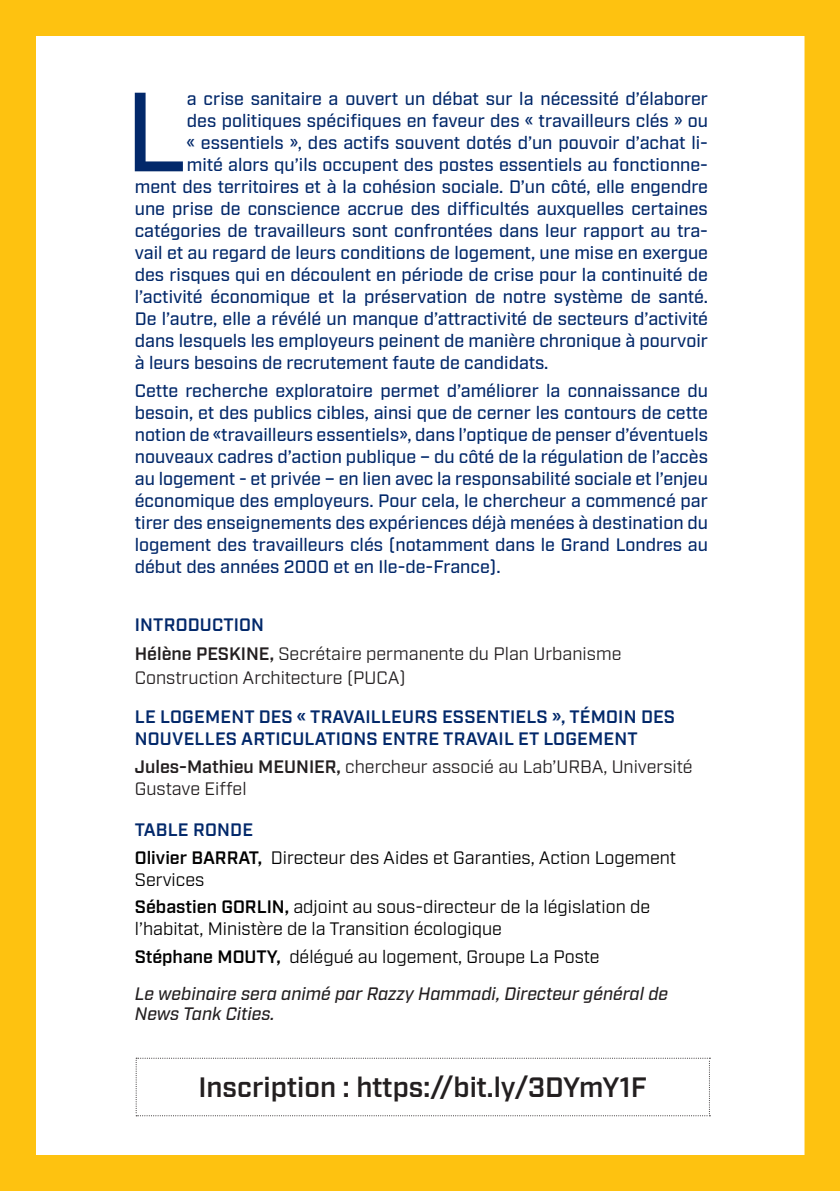
<style>
.page{position:relative;width:840px;height:1191px;background:#fff}
.page>*{position:absolute;margin:0;border:0;box-sizing:border-box;transform-origin:0 0}
.t1{font:500 112.2px "Industry";color:#02286a}
.t2{font:600 28px "Industry";color:#231f20}
.t3{font:500 18px/22px "Industry";color:#02286a;text-align:justify}
.t4{font:18px/22px "Industry";color:#000001}
.t5{font:18px/24px "Industry";color:#231f20}
.t6{font:600 18px/22px "Industry";letter-spacing:.01em;color:#02286a}
.t7{font:italic 500 18px/20px "Industry";color:#231f20}
.s1{font-weight:600}
</style>
<div class="page">
<svg style="left:135px;top:1057px;width:575px;height:59px"></svg>
<div style="left:0;top:0;width:839px;height:35px;background:#fec210"></div>
<div style="left:0;top:1155px;width:839px;height:36px;background:#fec210"></div>
<div style="left:0;top:35px;width:35px;height:1120px;background:#fec210"></div>
<div style="left:804px;top:35px;width:35px;height:1120px;background:#fec210"></div>
<p class="t1" style="left:125px;top:66px;width:64px">L</p>
<p class="t3" style="left:187px;top:89px;width:522px">a crise sanitaire a ouvert un débat sur la nécessité d’élaborer</p>
<p class="t3" style="left:187px;top:111px;width:522px">des politiques spécifiques en faveur des « travailleurs clés » ou</p>
<p class="t3" style="left:187px;top:133px;width:522px">« essentiels », des actifs souvent dotés d’un pouvoir d’achat li-</p>
<p class="t3" style="left:187px;top:155px;width:522px">mité alors qu’ils occupent des postes essentiels au fonctionne-</p>
<p class="t3" style="left:135px;top:177px;width:574px">ment des territoires et à la cohésion sociale. D’un côté, elle engendre</p>
<p class="t3" style="left:135px;top:199px;width:574px">une prise de conscience accrue des difficultés auxquelles certaines</p>
<p class="t3" style="left:135px;top:221px;width:574px">catégories de travailleurs sont confrontées dans leur rapport au tra-</p>
<p class="t3" style="left:135px;top:243px;width:574px">vail et au regard de leurs conditions de logement, une mise en exergue</p>
<p class="t3" style="left:135px;top:265px;width:574px">des risques qui en découlent en période de crise pour la continuité de</p>
<p class="t3" style="left:135px;top:287px;width:574px">l’activité économique et la préservation de notre système de santé.</p>
<p class="t3" style="left:135px;top:309px;width:574px">De l’autre, elle a révélé un manque d’attractivité de secteurs d’activité</p>
<p class="t3" style="left:135px;top:331px;width:574px">dans lesquels les employeurs peinent de manière chronique à pourvoir</p>
<p class="t3" style="left:135px;top:353px;width:415px">à leurs besoins de recrutement faute de candidats.</p>
<p class="t3" style="left:135px;top:380px;width:574px">Cette recherche exploratoire permet d’améliorer la connaissance du besoin, et des publics cibles, ainsi que de cerner les contours de cette notion de «travailleurs essentiels», dans l’optique de penser d’éventuels nouveaux cadres d’action publique – du côté de la régulation de l’accès au logement - et privée – en lien avec la responsabilité sociale et l’enjeu économique des employeurs. Pour cela, le chercheur a commencé par tirer des enseignements des expériences déjà menées à destination du logement des travailleurs clés (notamment dans le Grand Londres au début des années 2000 et en Ile-de-France).</p>
<p class="t6" style="left:135px;top:614px;width:131px">INTRODUCTION</p>
<p class="t5" style="left:135px;top:642px;width:488px"><span class="s1">Hélène PESKINE,</span> Secrétaire permanente du Plan Urbanisme<br>Construction Architecture (PUCA)</p>
<p class="t6" style="left:135px;top:706px;width:541px">LE LOGEMENT DES « TRAVAILLEURS ESSENTIELS », TÉMOIN DES<br>NOUVELLES ARTICULATIONS ENTRE TRAVAIL ET LOGEMENT</p>
<p class="t5" style="left:135px;top:756px;width:559px;line-height:22px"><span class="s1">Jules-Mathieu MEUNIER,</span> chercheur associé au Lab’URBA, Université<br>Gustave Eiffel</p>
<p class="t6" style="left:135px;top:819px;width:120px">TABLE RONDE</p>
<p class="t4" style="left:135px;top:846px;width:542px"><span class="s1">Olivier BARRAT,</span> Directeur des Aides et Garanties, Action Logement<br>Services</p>
<p class="t4" style="left:135px;top:896px;width:516px"><span class="s1">Sébastien GORLIN,</span> adjoint au sous-directeur de la législation de l’habitat, Ministère de la Transition écologique</p>
<p class="t4" style="left:135px;top:946px;width:466px"><span class="s1">Stéphane MOUTY,</span> délégué au logement, Groupe La Poste</p>
<p class="t7" style="left:135px;top:984px;width:534px">Le webinaire sera animé par Razzy Hammadi, Directeur général de<br>News Tank Cities.</p>
<p class="t2" style="left:198px;top:1071px;width:450px">Inscription : https://bit.ly/3DYmY1F</p>
</div>
